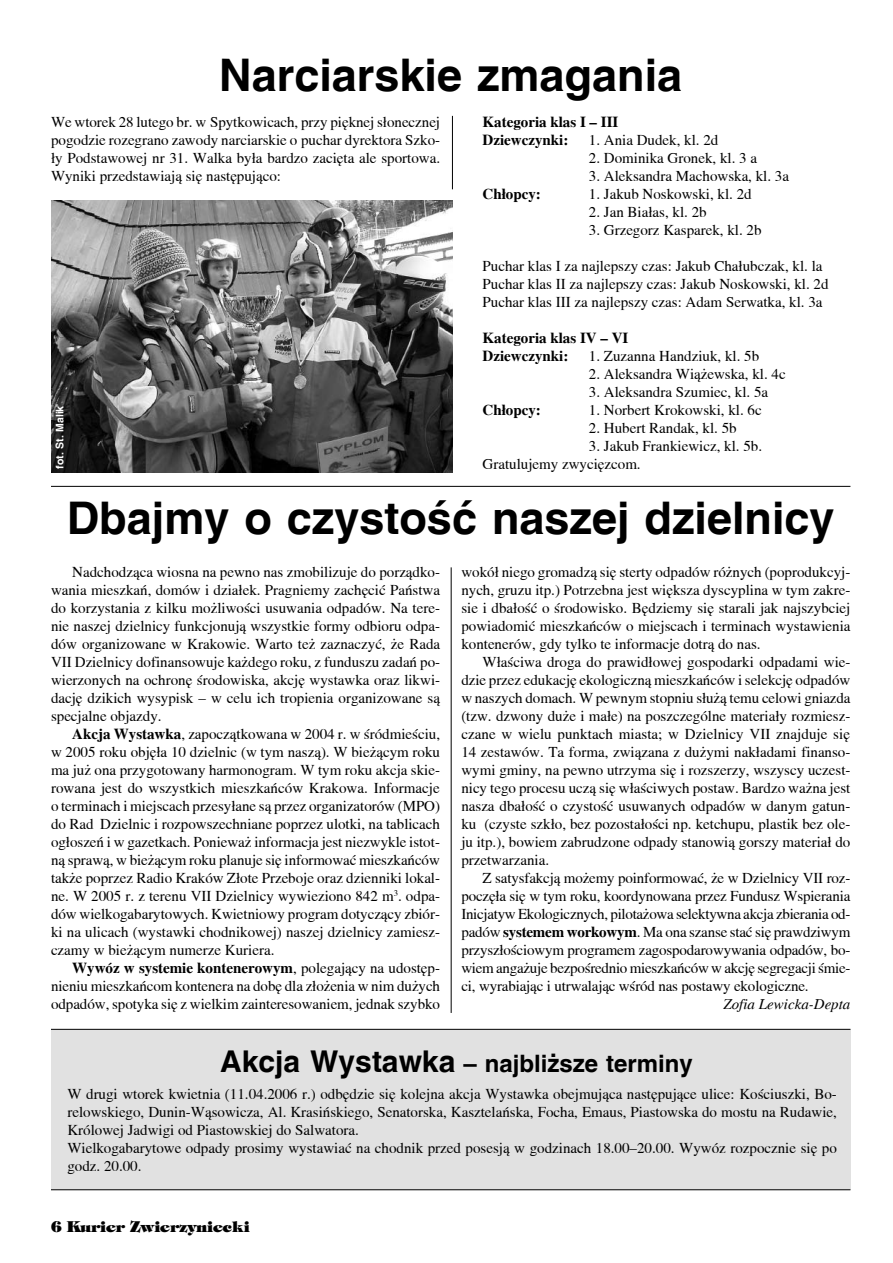
<style>
.page{position:relative;width:893px;height:1263px;background:#fff}
.page>*{position:absolute;margin:0;border:0;box-sizing:border-box;transform-origin:0 0}
._2_tytu³{font:700 45px "Switzerland";color:#000}
._4tytu砡20pkt{font:700 24px "Switzerland";color:#000}
._1_tekst{font:15px/18px "Toronto";color:#000;text-align:justify}
._1_tekst-2{font:700 15px "Toronto";color:#000}
.t1{font:800 15px "Timpani";color:#000}
._4_autor{font:italic 15px "Toronto";color:#000}
.foto{font:700 10.5px "Switzerland";color:#fff}
.s1{font-weight:700}
.s2{font-size:30px}
</style>
<div class="page">
<img style="left:51px;top:200px;width:401px;height:273px">
<hr style="left:451px;top:567px;width:1px;height:446px;background:#000">
<hr style="left:51px;top:486px;width:799px;height:1px;background:#000">
<hr style="left:452px;top:116px;width:1px;height:73px;background:#000">
<div style="left:51px;top:1029px;width:799px;height:161px;background:#e1e1e1"></div>
<hr style="left:51px;top:1189px;width:799px;height:1px;background:#000">
<hr style="left:51px;top:1029px;width:799px;height:1px;background:#000">
<p class="_2_tytu³" style="left:219px;top:48px;width:464px">Narciarskie zmagania</p>
<p class="_1_tekst" style="left:51px;top:113px;width:391px">We wtorek 28 lutego br. w Spytkowicach, przy pięknej słonecznej pogodzie rozegrano zawody narciarskie o puchar dyrektora Szko&shy;ły Podstawowej nr 31. Walka była bardzo zacięta ale sportowa.<br>Wyniki przedstawiają się następująco:</p>
<p class="_1_tekst-2" style="left:483px;top:114px;width:137px">Kategoria klas I – III</p>
<p class="_1_tekst-2" style="left:483px;top:132px;width:87px">Dziewczynki:</p>
<p class="_1_tekst" style="left:589px;top:131px;width:131px">1. Ania Dudek, kl. 2d</p>
<p class="_1_tekst" style="left:589px;top:149px;width:170px">2. Dominika Gronek, kl. 3 a</p>
<p class="_1_tekst" style="left:589px;top:167px;width:202px">3. Aleksandra Machowska, kl. 3a</p>
<p class="_1_tekst-2" style="left:483px;top:186px;width:60px">Chłopcy:</p>
<p class="_1_tekst" style="left:589px;top:185px;width:164px">1. Jakub Noskowski, kl. 2d</p>
<p class="_1_tekst" style="left:589px;top:203px;width:119px">2. Jan Białas, kl. 2b</p>
<p class="_1_tekst" style="left:589px;top:221px;width:174px">3. Grzegorz Kasparek, kl. 2b</p>
<p class="_1_tekst" style="left:483px;top:257px;width:341px">Puchar klas I za najlepszy czas: Jakub Chałubczak, kl. la</p>
<p class="_1_tekst" style="left:483px;top:275px;width:347px">Puchar klas II za najlepszy czas: Jakub Noskowski, kl. 2d</p>
<p class="_1_tekst" style="left:483px;top:293px;width:341px">Puchar klas III za najlepszy czas: Adam Serwatka, kl. 3a</p>
<p class="_1_tekst-2" style="left:483px;top:330px;width:147px">Kategoria klas IV – VI</p>
<p class="_1_tekst-2" style="left:483px;top:348px;width:87px">Dziewczynki:</p>
<p class="_1_tekst" style="left:589px;top:347px;width:172px">1. Zuzanna Handziuk, kl. 5b</p>
<p class="_1_tekst" style="left:589px;top:365px;width:198px">2. Aleksandra Wiążewska, kl. 4c</p>
<p class="_1_tekst" style="left:589px;top:383px;width:181px">3. Aleksandra Szumiec, kl. 5a</p>
<p class="_1_tekst-2" style="left:483px;top:402px;width:60px">Chłopcy:</p>
<p class="_1_tekst" style="left:589px;top:401px;width:174px">1. Norbert Krokowski, kl. 6c</p>
<p class="_1_tekst" style="left:589px;top:419px;width:149px">2. Hubert Randak, kl. 5b</p>
<p class="_1_tekst" style="left:589px;top:437px;width:175px">3. Jakub Frankiewicz, kl. 5b.</p>
<p class="foto" style="left:53px;top:469px;width:64px;rotate:-90deg">fot. St. Malik</p>
<p class="_1_tekst" style="left:483px;top:455px;width:160px">Gratulujemy zwycięzcom.</p>
<p class="_2_tytu³" style="left:67px;top:491px;width:769px">Dbajmy o czystość naszej dzielnicy</p>
<p class="_1_tekst" style="left:461px;top:563px;width:391px">wokół niego gromadzą się sterty odpadów różnych (poprodukcyj&shy;nych, gruzu itp.) Potrzebna jest większa dyscyplina w tym zakre&shy;sie i dbałość o środowisko. Będziemy się starali jak najszybciej powiadomić mieszkańców o miejscach i terminach wystawienia kontenerów, gdy tylko te informacje dotrą do nas.</p>
<p class="_1_tekst" style="left:461px;top:653px;width:391px;text-indent:21px">Właściwa droga do prawidłowej gospodarki odpadami wie&shy;dzie przez edukację ekologiczną mieszkańców i selekcję odpadów w naszych domach. W pewnym stopniu służą temu celowi gniazda (tzw. dzwony duże i małe) na poszczególne materiały rozmiesz&shy;czane w wielu punktach miasta; w Dzielnicy VII znajduje się 14 zestawów. Ta forma, związana z dużymi nakładami finanso&shy;wymi gminy, na pewno utrzyma się i rozszerzy, wszyscy uczest&shy;nicy tego procesu uczą się właściwych postaw. Bardzo ważna jest nasza dbałość o czystość usuwanych odpadów w danym gatun&shy;ku (czyste szkło, bez pozostałości np. ketchupu, plastik bez ole&shy;ju itp.), bowiem zabrudzone odpady stanowią gorszy materiał do przetwarzania.</p>
<p class="_1_tekst" style="left:461px;top:869px;width:391px;text-indent:21px">Z satysfakcją możemy poinformować, że w Dzielnicy VII roz&shy;poczęła się w tym roku, koordynowana przez Fundusz Wspierania Inicjatyw Ekologicznych, pilotażowa selektywna akcja zbierania od&shy;padów <span class="s1">systemem workowym</span>. Ma ona szanse stać się prawdziwym przyszłościowym programem zagospodarowywania odpadów, bo&shy;wiem angażuje bezpośrednio mieszkańców w akcję segregacji śmie&shy;ci, wyrabiając i utrwalając wśród nas postawy ekologiczne.</p>
<p class="_4_autor" style="left:723px;top:996px;width:129px">Zofia Lewicka-Depta</p>
<p class="_1_tekst" style="left:51px;top:563px;width:391px;text-indent:21px">Nadchodząca wiosna na pewno nas zmobilizuje do porządko&shy;wania mieszkań, domów i działek. Pragniemy zachęcić Państwa do korzystania z kilku możliwości usuwania odpadów. Na tere&shy;nie naszej dzielnicy funkcjonują wszystkie formy odbioru odpa&shy;dów organizowane w Krakowie. Warto też zaznaczyć, że Rada VII Dzielnicy dofinansowuje każdego roku, z funduszu zadań po&shy;wierzonych na ochronę środowiska, akcję wystawka oraz likwi&shy;dację dzikich wysypisk – w celu ich tropienia organizowane są specjalne objazdy.</p>
<p class="_1_tekst" style="left:51px;top:725px;width:391px;text-indent:21px"><span class="s1">Akcja Wystawka</span>, zapoczątkowana w 2004 r. w śródmieściu, w 2005 roku objęła 10 dzielnic (w tym naszą). W bieżącym roku ma już ona przygotowany harmonogram. W tym roku akcja skie&shy;rowana jest do wszystkich mieszkańców Krakowa. Informacje o terminach i miejscach przesyłane są przez organizatorów (MPO) do Rad Dzielnic i rozpowszechniane poprzez ulotki, na tablicach ogłoszeń i w gazetkach. Ponieważ informacja jest niezwykle istot&shy;ną sprawą, w bieżącym roku planuje się informować mieszkańców także poprzez Radio Kraków Złote Przeboje oraz dzienniki lokal&shy;ne. W 2005 r. z terenu VII Dzielnicy wywieziono 842 m<sup>3</sup>. odpa&shy;dów wielkogabarytowych. Kwietniowy program dotyczący zbiór&shy;ki na ulicach (wystawki chodnikowej) naszej dzielnicy zamiesz&shy;czamy w bieżącym numerze Kuriera.</p>
<p class="_1_tekst" style="left:51px;top:959px;width:391px;text-indent:21px"><span class="s1">Wywóz w systemie kontenerowym</span>, polegający na udostęp&shy;nieniu mieszkańcom kontenera na dobę dla złożenia w nim dużych odpadów, spotyka się z wielkim zainteresowaniem, jednak szybko</p>
<p class="_4tytu砡20pkt" style="left:220px;top:1049px;width:474px"><span class="s2">Akcja Wystawka</span> – najbliższe terminy</p>
<p class="_1_tekst" style="left:67px;top:1085px;width:771px">W drugi wtorek kwietnia (11.04.2006 r.) odbędzie się kolejna akcja Wystawka obejmująca następujące ulice: Kościuszki, Bo&shy;relowskiego, Dunin-Wąsowicza, Al. Krasińskiego, Senatorska, Kasztelańska, Focha, Emaus, Piastowska do mostu na Rudawie, Królowej Jadwigi od Piastowskiej do Salwatora.</p>
<p class="_1_tekst" style="left:67px;top:1139px;width:771px">Wielkogabarytowe odpady prosimy wystawiać na chodnik przed posesją w godzinach 18.00–20.00. Wywóz rozpocznie się po godz. 20.00.</p>
<p class="t1" style="left:51px;top:1216px;width:200px">6 Kurier Zwierzyniecki</p>
</div>
